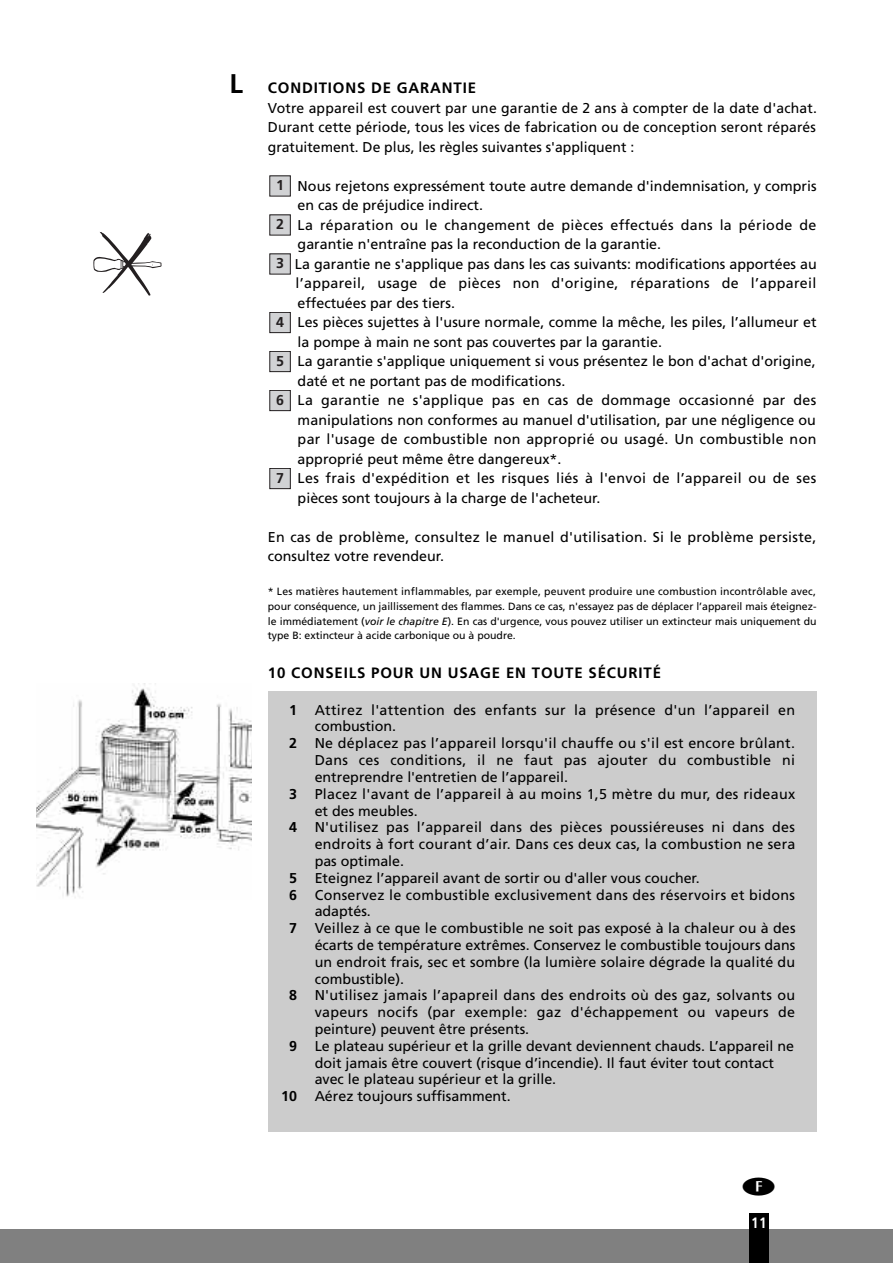
<style>
.page{position:relative;width:893px;height:1263px;background:#fff}
.page>*{position:absolute;margin:0;border:0;box-sizing:border-box;transform-origin:0 0}
.t1{font:700 15px "Frutiger";letter-spacing:.055em;color:#000}
.t2{font:700 condensed 15px "Frutiger";color:#fff}
.t3{font:14.25px/19.5px "Frutiger";letter-spacing:.005em;color:#000}
.t4{font:700 14.25px "Frutiger";color:#231f20}
.t5{font:10.5px/14.7px "Frutiger";color:#000;text-align:justify}
.s1{font-size:27px}
.s2{font-style:italic}
.s3{font-weight:700}
</style>
<div class="page">
<div style="left:268px;top:691px;width:548px;height:441px;background:#ccc"></div>
<div style="left:270px;top:468px;width:20px;height:21px;background:#d1d2d4"></div>
<div style="left:269px;top:468px;width:22px;height:21px;border:1px solid #231f20"></div>
<div style="left:270px;top:390px;width:20px;height:21px;background:#d1d2d4"></div>
<div style="left:269px;top:390px;width:22px;height:21px;border:1px solid #231f20"></div>
<div style="left:270px;top:351px;width:20px;height:21px;background:#d1d2d4"></div>
<div style="left:269px;top:351px;width:22px;height:21px;border:1px solid #231f20"></div>
<div style="left:270px;top:312px;width:20px;height:21px;background:#d1d2d4"></div>
<div style="left:269px;top:312px;width:22px;height:21px;border:1px solid #231f20"></div>
<div style="left:270px;top:254px;width:20px;height:20px;background:#d1d2d4"></div>
<div style="left:270px;top:215px;width:20px;height:20px;background:#d1d2d4"></div>
<div style="left:270px;top:176px;width:20px;height:20px;background:#d1d2d4"></div>
<div style="left:0;top:1229px;width:893px;height:34px;background:#808080"></div>
<div style="left:749px;top:1213px;width:20px;height:50px;background:#000"></div>
<svg style="left:93px;top:232px;width:69px;height:64px"></svg>
<img style="left:36px;top:683px;width:216px;height:215px">
<p class="t1" style="left:230px;top:82px;width:248px"><span class="s1">L</span> CONDITIONS DE GARANTIE</p>
<p class="t3" style="left:268px;top:99px;width:550px;text-align:justify">Votre appareil est couvert par une garantie de 2 ans à compter de la date d'achat.<br>Durant cette période, tous les vices de fabrication ou de conception seront réparés gratuitement. De plus, les règles suivantes s'appliquent :</p>
<p class="t3" style="left:295px;top:177px;width:523px">Nous rejetons expressément toute autre demande d'indemnisation, y compris en cas de préjudice indirect.<br>La réparation ou le changement de pièces effectués dans la période de garantie n'entraîne pas la reconduction de la garantie.<br>La garantie ne s'applique pas dans les cas suivants: modifications apportées au l’appareil, usage de pièces non d'origine, réparations de l’appareil effectuées par des tiers.<br>Les pièces sujettes à l'usure normale, comme la mêche, les piles, l’allumeur et la pompe à main ne sont pas couvertes par la garantie.<br>La garantie s'applique uniquement si vous présentez le bon d'achat d'origine, daté et ne portant pas de modifications.<br>La garantie ne s'applique pas en cas de dommage occasionné par des manipulations non conformes au manuel d'utilisation, par une négligence ou par l'usage de combustible non approprié ou usagé. Un combustible non approprié peut même être dangereux*.<br>Les frais d'expédition et les risques liés à l'envoi de l’appareil ou de ses pièces sont toujours à la charge de l'acheteur.</p>
<p class="t3" style="left:268px;top:528px;width:550px">En cas de problème, consultez le manuel d'utilisation. Si le problème persiste, consultez votre revendeur.</p>
<p class="t5" style="left:268px;top:585px;width:550px">* Les matières hautement inflammables, par exemple, peuvent produire une combustion incontrôlable avec, pour conséquence, un jaillissement des flammes. Dans ce cas, n'essayez pas de déplacer l’appareil mais éteignez&shy;le immédiatement (<span class="s2">voir le chapitre E</span>). En cas d'urgence, vous pouvez utiliser un extincteur mais uniquement du type B: extincteur à acide carbonique ou à poudre.</p>
<p class="t1" style="left:268px;top:667px;width:395px">10 CONSEILS POUR UN USAGE EN TOUTE SÉCURITÉ</p>
<p class="t3" style="left:289px;top:701px;width:507px"><span class="s3">1</span> Attirez l'attention des enfants sur la présence d'un l’appareil en</p>
<p class="t3" style="left:315px;top:718px;width:83px">combustion.</p>
<p class="t3" style="left:289px;top:735px;width:507px"><span class="s3">2</span> Ne déplacez pas l’appareil lorsqu'il chauffe ou s'il est encore brûlant.</p>
<p class="t3" style="left:315px;top:751px;width:482px">Dans ces conditions, il ne faut pas ajouter du combustible ni</p>
<p class="t3" style="left:315px;top:768px;width:255px">entreprendre l'entretien de l’appareil.</p>
<p class="t3" style="left:289px;top:785px;width:508px"><span class="s3">3</span> Placez l'avant de l’appareil à au moins 1,5 mètre du mur, des rideaux</p>
<p class="t3" style="left:315px;top:802px;width:104px">et des meubles.</p>
<p class="t3" style="left:289px;top:819px;width:507px"><span class="s3">4</span> N'utilisez pas l’appareil dans des pièces poussiéreuses ni dans des</p>
<p class="t3" style="left:315px;top:835px;width:482px">endroits à fort courant d’air. Dans ces deux cas, la combustion ne sera</p>
<p class="t3" style="left:315px;top:852px;width:91px">pas optimale.</p>
<p class="t3" style="left:289px;top:869px;width:412px"><span class="s3">5</span> Eteignez l’appareil avant de sortir ou d'aller vous coucher.</p>
<p class="t3" style="left:289px;top:886px;width:508px"><span class="s3">6</span> Conservez le combustible exclusivement dans des réservoirs et bidons</p>
<p class="t3" style="left:315px;top:903px;width:58px">adaptés.</p>
<p class="t3" style="left:289px;top:919px;width:508px"><span class="s3">7</span> Veillez à ce que le combustible ne soit pas exposé à la chaleur ou à des</p>
<p class="t3" style="left:315px;top:936px;width:482px">écarts de température extrêmes. Conservez le combustible toujours dans</p>
<p class="t3" style="left:315px;top:953px;width:482px">un endroit frais, sec et sombre (la lumière solaire dégrade la qualité du</p>
<p class="t3" style="left:315px;top:970px;width:91px">combustible).</p>
<p class="t3" style="left:289px;top:987px;width:507px"><span class="s3">8</span> N'utilisez jamais l’apapreil dans des endroits où des gaz, solvants ou</p>
<p class="t3" style="left:315px;top:1003px;width:482px">vapeurs nocifs (par exemple: gaz d'échappement ou vapeurs de</p>
<p class="t3" style="left:315px;top:1020px;width:216px">peinture) peuvent être présents.</p>
<p class="t3" style="left:289px;top:1037px;width:507px"><span class="s3">9</span> Le plateau supérieur et la grille devant deviennent chauds. L’appareil ne</p>
<p class="t3" style="left:315px;top:1054px;width:461px">doit jamais être couvert (risque d’incendie). Il faut éviter tout contact</p>
<p class="t3" style="left:315px;top:1071px;width:243px">avec le plateau supérieur et la grille.</p>
<p class="t3" style="left:281px;top:1087px;width:231px"><span class="s3">10</span> Aérez toujours suffisamment.</p>
<p class="t4" style="left:276px;top:180px;width:9px">1</p>
<p class="t4" style="left:276px;top:219px;width:9px">2</p>
<p class="t4" style="left:276px;top:258px;width:9px">3</p>
<p class="t4" style="left:276px;top:316px;width:9px">4</p>
<p class="t4" style="left:276px;top:355px;width:9px">5</p>
<p class="t4" style="left:276px;top:394px;width:9px">6</p>
<p class="t4" style="left:276px;top:472px;width:9px">7</p>
<p class="t2" style="left:751px;top:1217px;width:17px">11</p>
</div>
